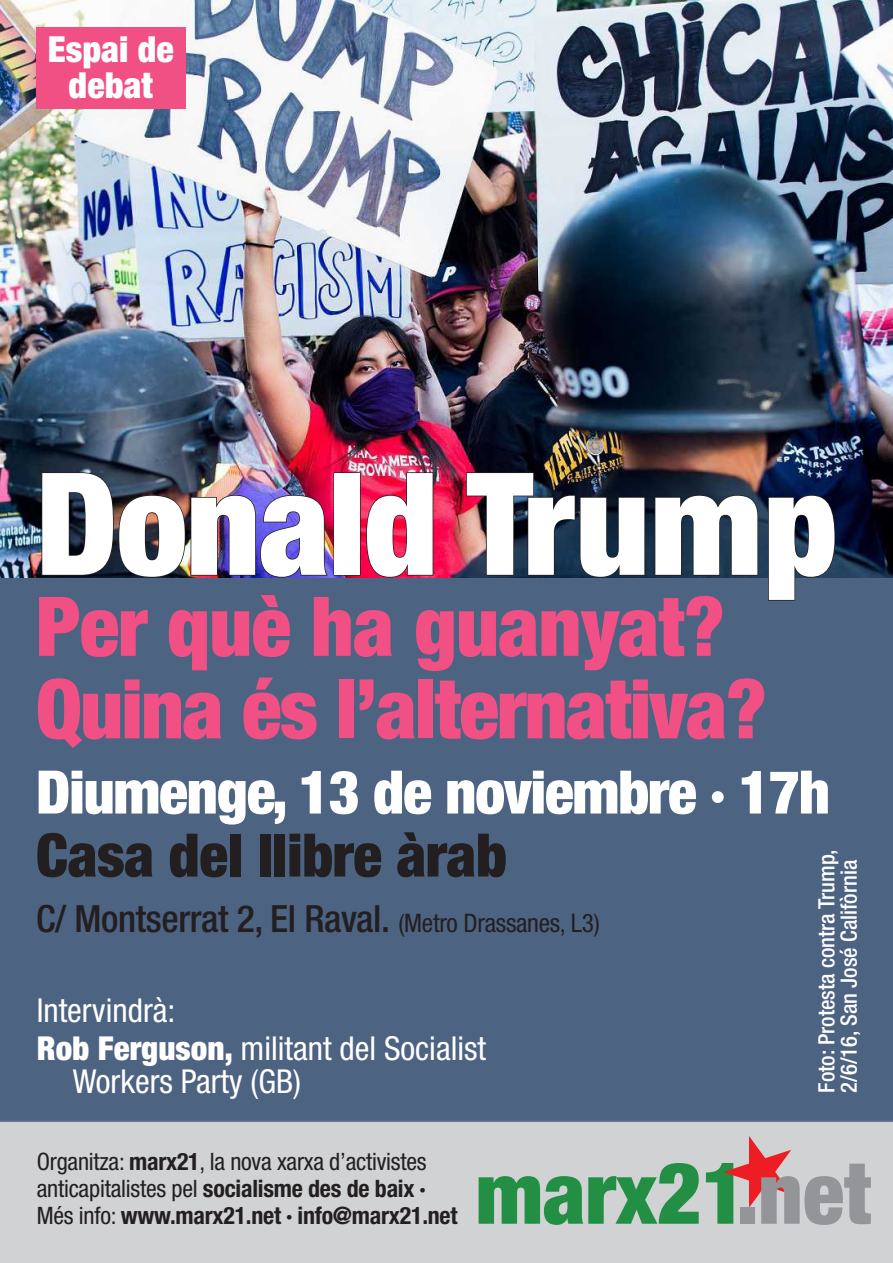
<style>
.page{position:relative;width:893px;height:1263px;background:#fff}
.page>*{position:absolute;margin:0;border:0;box-sizing:border-box;transform-origin:0 0}
.Títol_1{font:900 condensed 142.5px "Helvetica Neue LT Std";letter-spacing:-.01em;color:#fff}
.t1{font:900 condensed 85.8px "Helvetica Neue LT Std";color:#238f44}
.Títol_1-2{font:900 condensed 82.5px "Helvetica Neue LT Std";letter-spacing:-.02em;color:#f05084}
.Títol_2{font:900 condensed 60px "Helvetica Neue LT Std";letter-spacing:-.02em;color:#fff}
.Títol_2-2{font:900 condensed 60px "Helvetica Neue LT Std";letter-spacing:-.01em;color:#231f20}
.Títol_2-3{font:500 condensed 37.5px "Helvetica Neue LT Std";letter-spacing:-.01em;color:#231f20}
.Títol_3{font:900 condensed 36px/36px "Helvetica Neue LT Std";color:#fff;text-align:center}
.Ponent{font:condensed 33px/33px "Helvetica Neue LT Std";color:#fff}
.Text{font:condensed 33px "Helvetica Neue LT Std";color:#fff}
.Títol_3-2{font:condensed 24px/27px "Helvetica Neue LT Std";letter-spacing:-.01em;color:#231f20}
.Detalls_1{font:500 condensed 22.5px/22.5px "Helvetica Neue LT Std";color:#fff}
.s1{font-weight:400;font-size:25.5px}
.s2{font-weight:900}
.s3{font-weight:700}
.s4{color:#939598}
</style>
<div class="page">
<div style="left:0;top:1122px;width:893px;height:141px;background:#d1d2d4"></div>
<div style="left:0;top:578px;width:893px;height:544px;background:#4d6382"></div>
<img style="left:0;top:0;width:893px;height:578px">
<div style="left:36px;top:27px;width:149px;height:81px;background:#f05084"></div>
<img style="left:41px;top:472px;width:287px;height:106px">
<div style="left:333px;top:472px;width:28px;height:104px;border:2px solid #231f20"></div>
<img style="left:365px;top:472px;width:69px;height:106px">
<img style="left:465px;top:472px;width:181px;height:106px">
<svg style="left:654px;top:494px;width:105px;height:82px;background:#1d3247"></svg>
<svg style="left:767px;top:494px;width:69px;height:107px;background:#20324e"></svg>
<svg style="left:723px;top:1136px;width:68px;height:72px;background:#da9699"></svg>
<p class="Títol_3" style="left:48px;top:31px;width:128px">Espai de debat</p>
<p class="Títol_1" style="left:36px;top:436px;width:803px">Donald Trump</p>
<p class="Títol_1-2" style="left:36px;top:576px;width:690px">Per què ha guanyat?</p>
<p class="Títol_1-2" style="left:36px;top:658px;width:732px">Quina és l’alternativa?</p>
<p class="Títol_2" style="left:36px;top:755px;width:795px">Diumenge, 13 de noviembre · 17h</p>
<p class="Títol_2-2" style="left:36px;top:818px;width:472px">Casa del llibre àrab</p>
<p class="Títol_2-3" style="left:36px;top:896px;width:565px">C/ Montserrat 2, El Raval. <span class="s1">(Metro Drassanes, L3)</span></p>
<p class="Detalls_1" style="left:815px;top:1092px;width:245px;rotate:-90deg">Foto: Protesta contra Trump,<br>2/6/16, San José Califòrnia</p>
<p class="Text" style="left:37px;top:991px;width:140px">Intervindrà:</p>
<p class="Ponent" style="left:73px;top:1031px;width:415px;text-indent:-36px"><span class="s2">Rob Ferguson,</span> militant del Socialist<br>Workers Party (GB)</p>
<p class="Títol_3-2" style="left:37px;top:1148px;width:422px">Organitza: <span class="s3">marx21</span>, la nova xarxa d’activistes anticapitalistes pel <span class="s3">socialisme des de baix ·<br></span>Més info: <span class="s3">www.marx21.net · info@marx21.net</span></p>
<p class="t1" style="left:476px;top:1140px;width:397px">marx21<span class="s4">.net</span></p>
</div>
